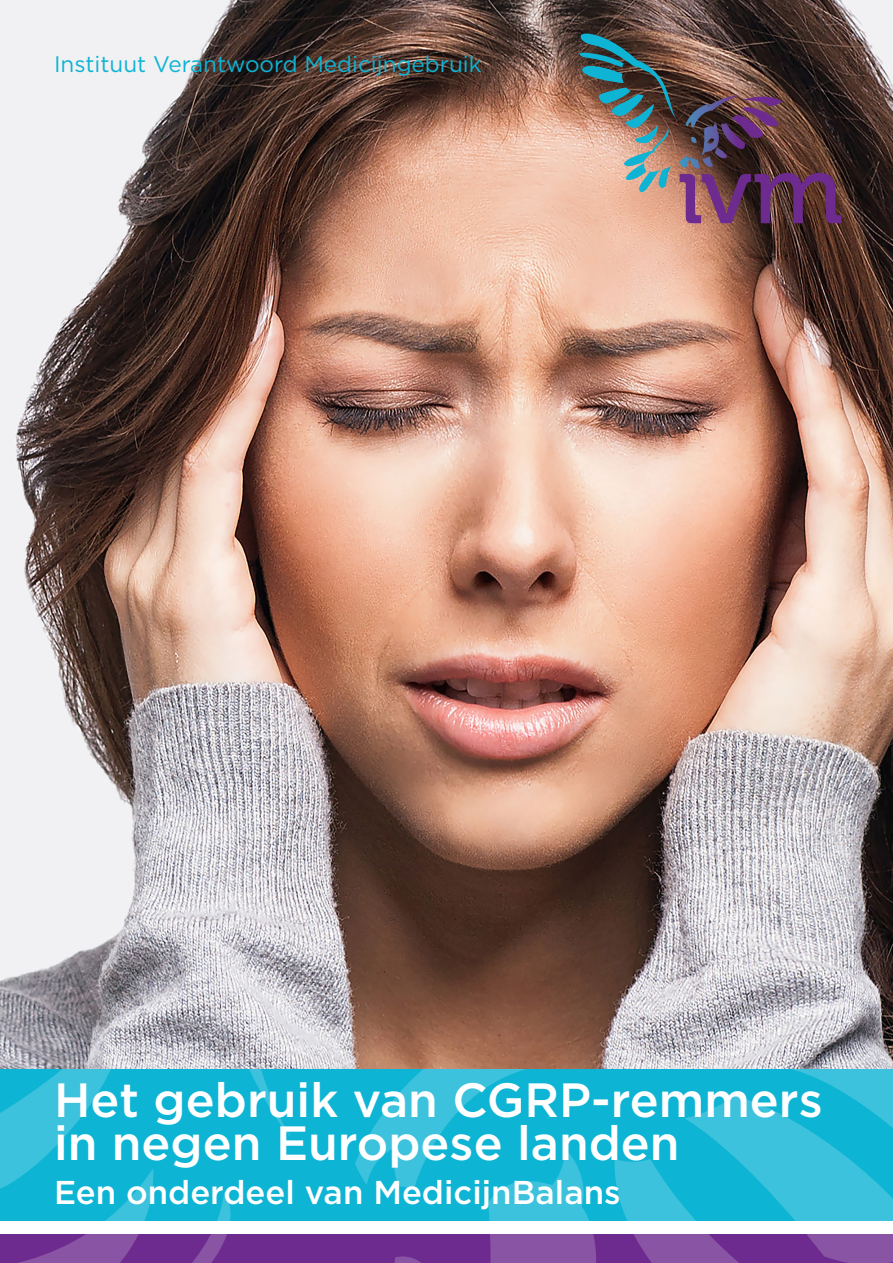
<style>
.page{position:relative;width:893px;height:1263px;background:#fff}
.page>*{position:absolute;margin:0;border:0;box-sizing:border-box;transform-origin:0 0}
.t1{font:500 48px/43.5px "Gotham";color:#fff}
.t2{font:500 33px "Gotham";color:#fff}
.t3{font:22.5px "Gotham";color:#0db4d4}
</style>
<div class="page">
<img style="left:0;top:0;width:893px;height:1069px">
<svg style="left:0;top:1234px;width:893px;height:29px;background:#793b97"></svg>
<svg style="left:0;top:1069px;width:893px;height:152px;background:#1ab7d6"></svg>
<img style="left:577px;top:34px;width:265px;height:189px">
<p class="t3" style="left:54px;top:50px;width:429px">Instituut Verantwoord Medicijngebruik</p>
<p class="t1" style="left:54px;top:1077px;width:770px">Het gebruik van CGRP-remmers in negen Europese landen</p>
<p class="t2" style="left:54px;top:1170px;width:568px">Een onderdeel van MedicijnBalans</p>
</div>
